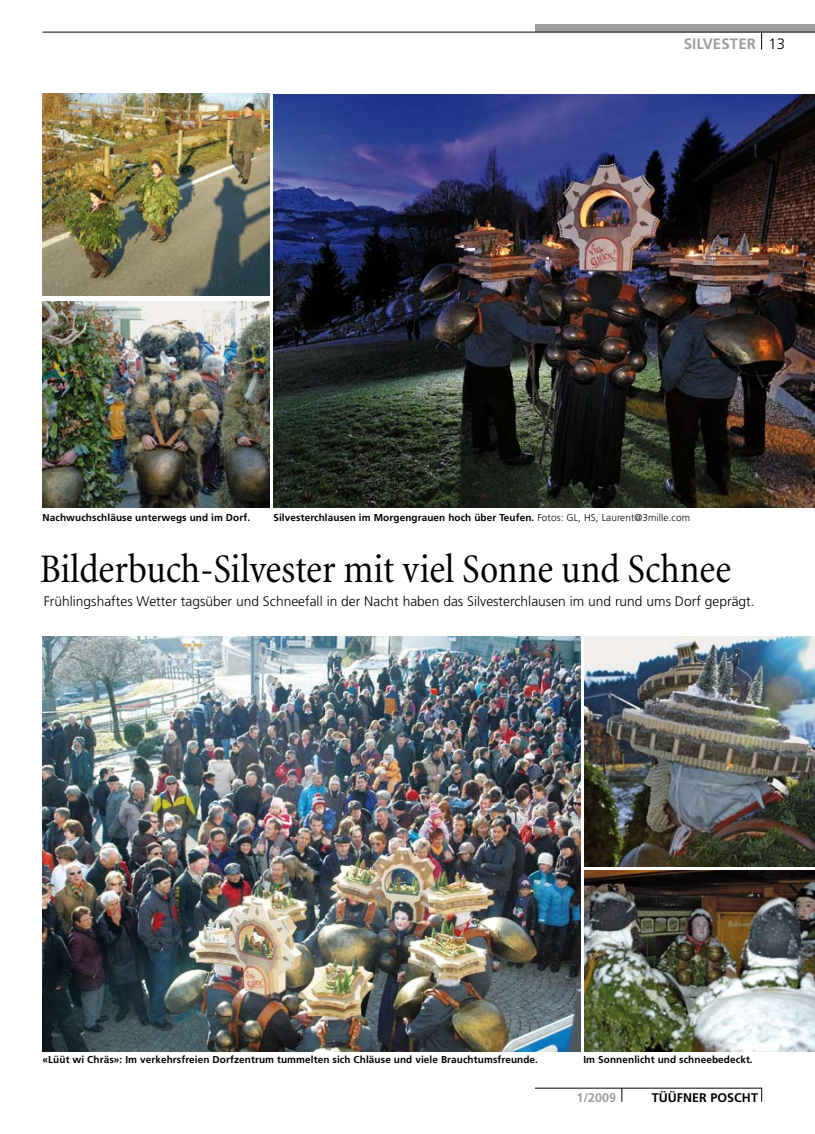
<style>
.page{position:relative;width:815px;height:1134px;background:#fff}
.page>*{position:absolute;margin:0;border:0;box-sizing:border-box;transform-origin:0 0}
.t1{font:condensed 41.25px "Minion";letter-spacing:-.005em;color:#000}
.t2{font:700 15px "Frutiger";letter-spacing:.01em;color:#9c9d9f}
.t3{font:300 13.75px "Frutiger";color:#000}
.t4{font:700 12.5px "Frutiger";letter-spacing:.005em;color:#000}
.t5{font:700 12.5px "Frutiger";color:#9c9d9f}
.t6{font:700 10px "Frutiger";letter-spacing:.01em;color:#000}
.s1{font-weight:300;color:#000}
.s2{font-weight:300}
</style>
<div class="page">
<div style="left:535px;top:25px;width:280px;height:7px;background:#9c9d9f"></div>
<hr style="left:43px;top:32px;width:772px;height:1px;background:#000">
<svg style="left:761px;top:33px;width:1px;height:17px"></svg>
<hr style="left:535px;top:1088px;width:227px;height:1px;background:#000">
<svg style="left:761px;top:1088px;width:1px;height:14px"></svg>
<svg style="left:622px;top:1088px;width:1px;height:14px"></svg>
<img style="left:274px;top:94px;width:541px;height:414px">
<img style="left:43px;top:94px;width:226px;height:202px">
<img style="left:43px;top:301px;width:226px;height:207px">
<img style="left:585px;top:637px;width:230px;height:229px">
<img style="left:585px;top:870px;width:230px;height:182px">
<img style="left:43px;top:637px;width:537px;height:415px">
<h2 class="t2" style="left:684px;top:35px;width:103px">SILVESTER <span class="s1">13</span></h2>
<p class="t6" style="left:43px;top:511px;width:209px">Nachwuchschläuse unterwegs und im Dorf.</p>
<p class="t6" style="left:273px;top:511px;width:418px">Silvesterchlausen im Morgengrauen hoch über Teufen. <span class="s2">Fotos: GL, HS, Laurent@3mille.com</span></p>
<h1 class="t1" style="left:40px;top:548px;width:693px">Bilderbuch-Silvester mit viel Sonne und Schnee</h1>
<h3 class="t3" style="left:44px;top:593px;width:712px">Frühlingshaftes Wetter tagsüber und Schneefall in der Nacht haben das Silvesterchlausen im und rund ums Dorf geprägt.</h3>
<p class="t6" style="left:43px;top:1053px;width:497px">«Lüüt wi Chräs»: Im verkehrsfreien Dorfzentrum tummelten sich Chläuse und viele Brauchtumsfreunde.</p>
<p class="t6" style="left:583px;top:1053px;width:171px">Im Sonnenlicht und schneebedeckt.</p>
<p class="t5" style="left:576px;top:1090px;width:41px">1/2009</p>
<p class="t4" style="left:652px;top:1090px;width:108px">TÜÜFNER POSCHT</p>
</div>
